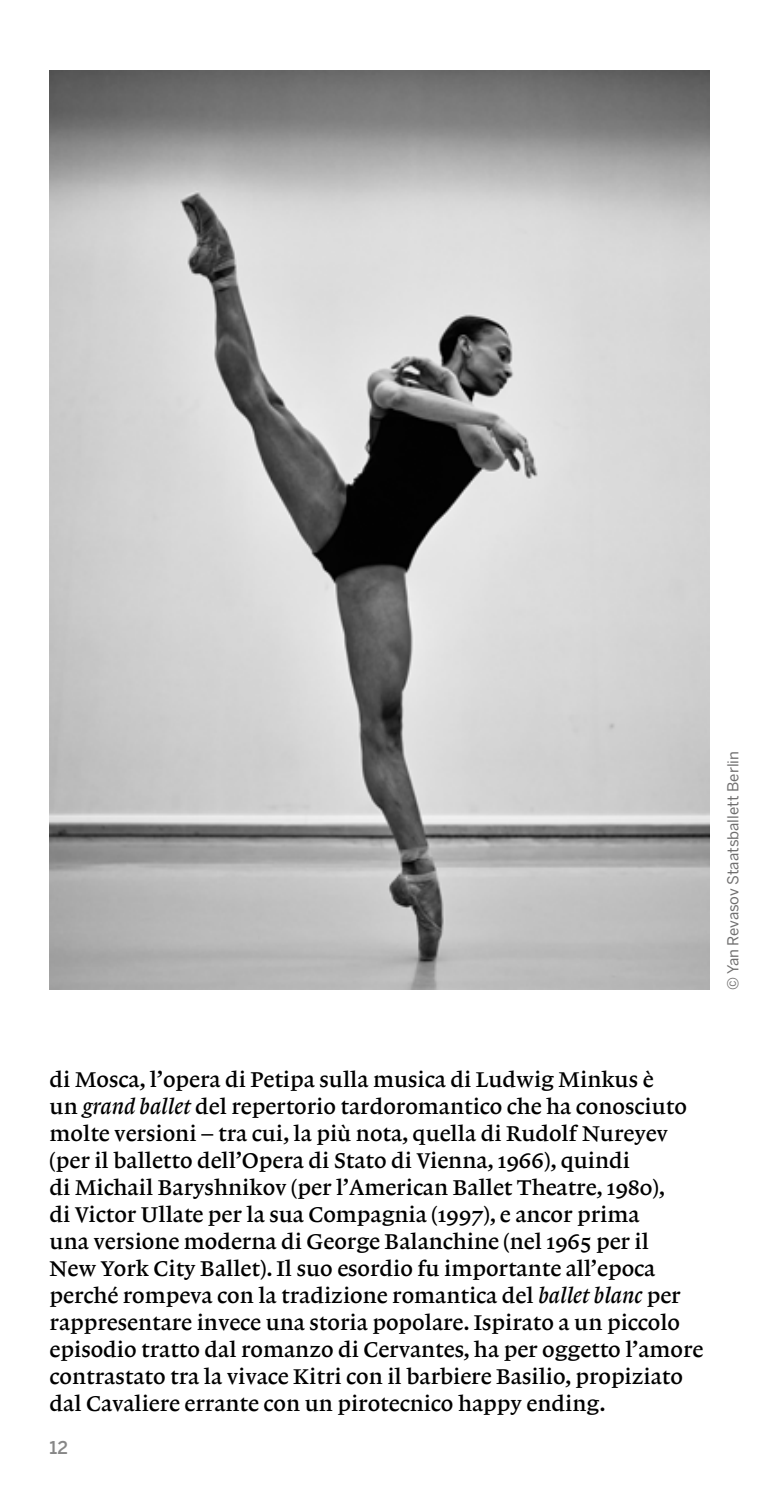
<style>
.page{position:relative;width:780px;height:1489px;background:#fff}
.page>*{position:absolute;margin:0;border:0;box-sizing:border-box;transform-origin:0 0}
.t1{font:22.5px/27px "Lexicon No 1 Roman B";color:#000}
.t2{font:500 17.5px "Benton Sans";color:#878787}
.t3{font:15px "Benton Sans";color:#706f6f}
.s1{font-family:"Lexicon No 1 Italic B"}
</style>
<div class="page">
<img style="left:50px;top:71px;width:659px;height:918px">
<p class="t3" style="left:724px;top:989px;width:240px;rotate:-90deg">© Yan Revasov Staatsballett Berlin</p>
<p class="t1" style="left:50px;top:1065px;width:655px">di Mosca, l’opera di Petipa sulla musica di Ludwig Minkus è<br>un <span class="s1">grand ballet</span> del repertorio tardoromantico che ha conosciuto molte versioni – tra cui, la più nota, quella di Rudolf Nureyev (per il balletto dell’Opera di Stato di Vienna, 1966), quindi<br>di Michail Baryshnikov (per l’American Ballet Theatre, 1980),<br>di Victor Ullate per la sua Compagnia (1997), e ancor prima<br>una versione moderna di George Balanchine (nel 1965 per il<br>New York City Ballet). Il suo esordio fu importante all’epoca perché rompeva con la tradizione romantica del <span class="s1">ballet blanc</span> per rappresentare invece una storia popolare. Ispirato a un piccolo episodio tratto dal romanzo di Cervantes, ha per oggetto l’amore contrastato tra la vivace Kitri con il barbiere Basilio, propiziato dal Cavaliere errante con un pirotecnico happy ending.</p>
<p class="t2" style="left:50px;top:1436px;width:20px">12</p>
</div>
